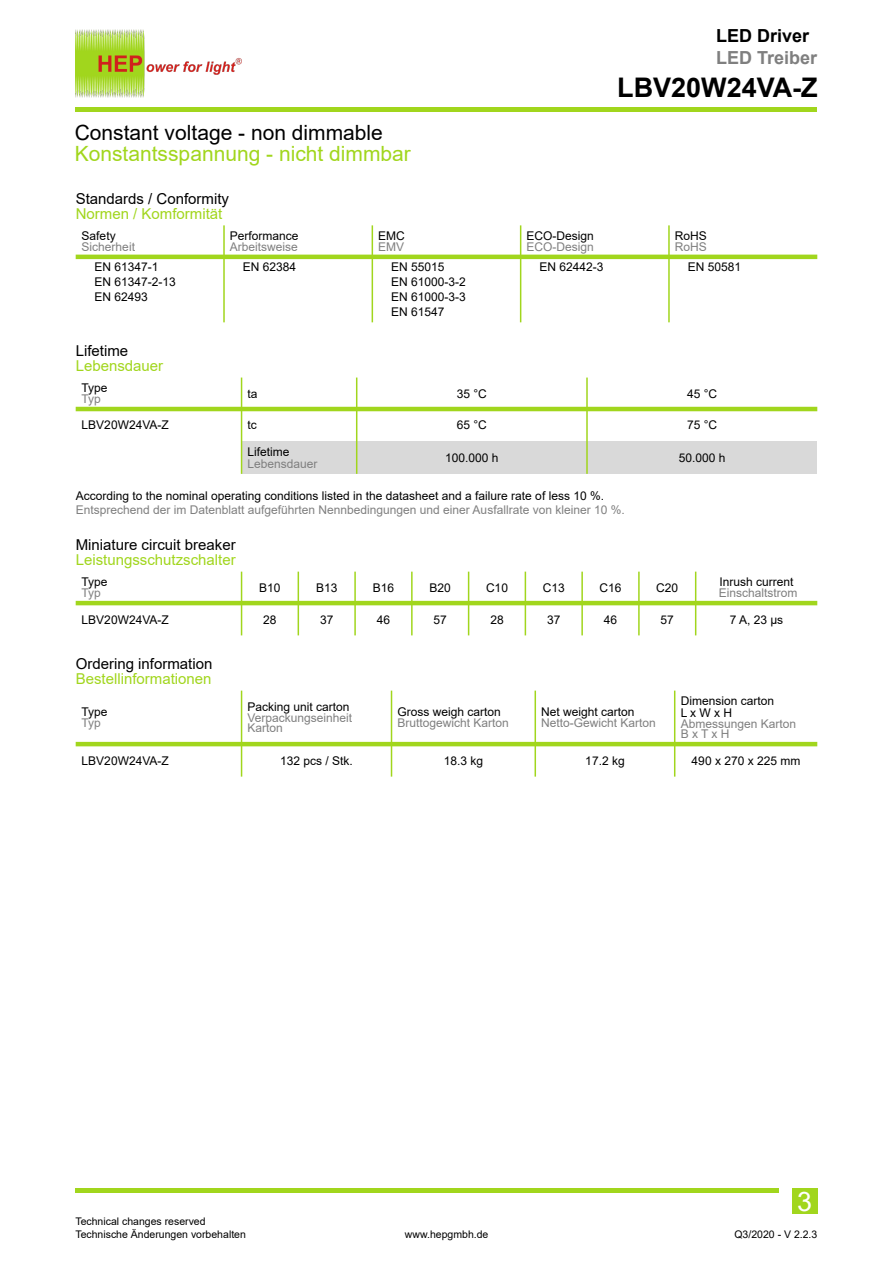
<style>
.page{position:relative;width:893px;height:1263px;background:#fff}
.page>*{position:absolute;margin:0;border:0;box-sizing:border-box;transform-origin:0 0}
.t1{font:700 27px "Arial";color:#000}
.t2{font:26.85px "Arial";color:#fff}
.t3{font:21px "Arial";color:#a1d61d}
.t4{font:21px "Arial";color:#000}
.t5{font:700 18px "Arial";color:#7f7f7f}
.t6{font:700 18px "Arial";color:#000}
.t7{font:15px "Arial";color:#a1d61d}
.t8{font:15px "Arial";color:#000}
.t9{font:12px/15px "Arial";color:#000}
.t10{font:12px/10.5px "Arial";color:#7f7f7f}
.t11{font:10.5px/12.6px "Arial";color:#000}
</style>
<div class="page">
<div style="left:792px;top:1189px;width:25px;height:25px;background:#a1d61d"></div>
<hr style="left:76px;top:108px;width:741px;height:4px;background:#a1d61d">
<hr style="left:76px;top:1189px;width:703px;height:4px;background:#a1d61d">
<img style="left:76px;top:30px;width:165px;height:67px">
<hr style="left:223px;top:225px;width:2px;height:97px;background:#a1d61d">
<hr style="left:372px;top:225px;width:1px;height:97px;background:#a1d61d">
<hr style="left:520px;top:225px;width:1px;height:97px;background:#a1d61d">
<hr style="left:668px;top:225px;width:2px;height:97px;background:#a1d61d">
<hr style="left:76px;top:255px;width:741px;height:4px;background:#a1d61d">
<hr style="left:241px;top:572px;width:1px;height:63px;background:#a1d61d">
<hr style="left:298px;top:572px;width:1px;height:63px;background:#a1d61d">
<hr style="left:354px;top:572px;width:2px;height:63px;background:#a1d61d">
<hr style="left:411px;top:572px;width:2px;height:63px;background:#a1d61d">
<hr style="left:468px;top:572px;width:1px;height:63px;background:#a1d61d">
<hr style="left:525px;top:572px;width:1px;height:63px;background:#a1d61d">
<hr style="left:581px;top:572px;width:2px;height:63px;background:#a1d61d">
<hr style="left:638px;top:572px;width:2px;height:63px;background:#a1d61d">
<hr style="left:695px;top:572px;width:1px;height:63px;background:#a1d61d">
<hr style="left:76px;top:601px;width:741px;height:4px;background:#a1d61d">
<hr style="left:241px;top:691px;width:1px;height:86px;background:#a1d61d">
<hr style="left:391px;top:691px;width:1px;height:86px;background:#a1d61d">
<hr style="left:534px;top:691px;width:2px;height:86px;background:#a1d61d">
<hr style="left:674px;top:691px;width:1px;height:86px;background:#a1d61d">
<hr style="left:76px;top:742px;width:741px;height:4px;background:#a1d61d">
<div style="left:242px;top:441px;width:575px;height:33px;background:#d9d9d9"></div>
<hr style="left:241px;top:378px;width:1px;height:96px;background:#a1d61d">
<hr style="left:356px;top:378px;width:1px;height:96px;background:#a1d61d">
<hr style="left:586px;top:378px;width:2px;height:96px;background:#a1d61d">
<hr style="left:76px;top:407px;width:741px;height:4px;background:#a1d61d">
<h3 class="t4" style="left:75px;top:124px;width:310px">Constant voltage - non dimmable</h3>
<h3 class="t3" style="left:75px;top:145px;width:338px">Konstantsspannung - nicht dimmbar</h3>
<p class="t8" style="left:76px;top:193px;width:155px">Standards / Conformity</p>
<p class="t7" style="left:76px;top:208px;width:148px">Normen / Komformität</p>
<p class="t9" style="left:82px;top:230px;width:36px">Safety</p>
<p class="t10" style="left:82px;top:242px;width:55px">Sicherheit</p>
<p class="t9" style="left:230px;top:230px;width:70px">Performance</p>
<p class="t10" style="left:230px;top:242px;width:70px">Arbeitsweise</p>
<p class="t9" style="left:378px;top:230px;width:28px">EMC</p>
<p class="t10" style="left:378px;top:242px;width:28px">EMV</p>
<h3 class="t6" style="left:716px;top:29px;width:95px">LED Driver</h3>
<h3 class="t5" style="left:716px;top:51px;width:103px">LED Treiber</h3>
<h1 class="t1" style="left:617px;top:77px;width:202px">LBV20W24VA-Z</h1>
<p class="t9" style="left:527px;top:230px;width:69px">ECO-Design</p>
<p class="t10" style="left:527px;top:242px;width:69px">ECO-Design</p>
<p class="t9" style="left:675px;top:230px;width:34px">RoHS</p>
<p class="t10" style="left:675px;top:242px;width:34px">RoHS</p>
<p class="t9" style="left:94px;top:261px;width:83px">EN 61347-1<br>EN 61347-2-13<br>EN 62493</p>
<p class="t9" style="left:243px;top:261px;width:55px">EN 62384</p>
<p class="t9" style="left:391px;top:261px;width:76px">EN 55015<br>EN 61000-3-2<br>EN 61000-3-3<br>EN 61547</p>
<p class="t9" style="left:539px;top:261px;width:66px">EN 62442-3</p>
<p class="t9" style="left:688px;top:261px;width:55px">EN 50581</p>
<p class="t8" style="left:76px;top:345px;width:54px">Lifetime</p>
<p class="t7" style="left:76px;top:360px;width:89px">Lebensdauer</p>
<p class="t9" style="left:82px;top:382px;width:28px">Type</p>
<p class="t10" style="left:82px;top:394px;width:21px">Typ</p>
<p class="t9" style="left:247px;top:387px;width:12px">ta</p>
<p class="t9" style="left:457px;top:387px;width:32px">35 °C</p>
<p class="t9" style="left:687px;top:387px;width:32px">45 °C</p>
<p class="t9" style="left:82px;top:419px;width:89px">LBV20W24VA-Z</p>
<p class="t9" style="left:247px;top:419px;width:11px">tc</p>
<p class="t9" style="left:457px;top:419px;width:32px">65 °C</p>
<p class="t9" style="left:687px;top:419px;width:32px">75 °C</p>
<p class="t9" style="left:247px;top:445px;width:44px">Lifetime</p>
<p class="t10" style="left:247px;top:459px;width:72px">Lebensdauer</p>
<p class="t9" style="left:445px;top:451px;width:55px">100.000 h</p>
<p class="t9" style="left:679px;top:451px;width:48px">50.000 h</p>
<p class="t9" style="left:76px;top:489px;width:530px">According to the nominal operating conditions listed in the datasheet and a failure rate of less 10 %.</p>
<p class="t10" style="left:76px;top:505px;width:550px">Entsprechend der im Datenblatt aufgeführten Nennbedingungen und einer Ausfallrate von kleiner 10 %.</p>
<p class="t8" style="left:76px;top:539px;width:162px">Miniature circuit breaker</p>
<p class="t7" style="left:76px;top:554px;width:162px">Leistungsschutzschalter</p>
<p class="t9" style="left:82px;top:576px;width:28px">Type</p>
<p class="t10" style="left:82px;top:588px;width:21px">Typ</p>
<p class="t9" style="left:259px;top:581px;width:23px">B10</p>
<p class="t9" style="left:316px;top:581px;width:23px">B13</p>
<p class="t9" style="left:373px;top:581px;width:23px">B16</p>
<p class="t9" style="left:430px;top:581px;width:23px">B20</p>
<p class="t9" style="left:486px;top:581px;width:24px">C10</p>
<p class="t9" style="left:543px;top:581px;width:24px">C13</p>
<p class="t9" style="left:599px;top:581px;width:24px">C16</p>
<p class="t9" style="left:656px;top:581px;width:24px">C20</p>
<p class="t9" style="left:719px;top:576px;width:76px">Inrush current</p>
<p class="t10" style="left:719px;top:588px;width:80px">Einschaltstrom</p>
<p class="t9" style="left:82px;top:613px;width:89px">LBV20W24VA-Z</p>
<p class="t9" style="left:263px;top:613px;width:15px">28</p>
<p class="t9" style="left:320px;top:613px;width:15px">37</p>
<p class="t9" style="left:377px;top:613px;width:15px">46</p>
<p class="t9" style="left:434px;top:613px;width:15px">57</p>
<p class="t9" style="left:490px;top:613px;width:15px">28</p>
<p class="t9" style="left:547px;top:613px;width:15px">37</p>
<p class="t9" style="left:604px;top:613px;width:15px">46</p>
<p class="t9" style="left:661px;top:613px;width:15px">57</p>
<p class="t9" style="left:730px;top:613px;width:55px">7 A, 23 μs</p>
<p class="t8" style="left:76px;top:658px;width:138px">Ordering information</p>
<p class="t7" style="left:76px;top:673px;width:137px">Bestellinformationen</p>
<p class="t9" style="left:82px;top:706px;width:28px">Type</p>
<p class="t10" style="left:82px;top:718px;width:21px">Typ</p>
<p class="t9" style="left:681px;top:696px;width:95px;line-height:12px">Dimension carton<br>LxWxH</p>
<p class="t10" style="left:681px;top:719px;width:117px">Abmessungen Karton<br>BxTxH</p>
<p class="t9" style="left:247px;top:700px;width:104px">Packing unit carton</p>
<p class="t10" style="left:247px;top:713px;width:106px">Verpackungseinheit<br>Karton</p>
<p class="t9" style="left:397px;top:706px;width:105px">Gross weigh carton</p>
<p class="t9" style="left:541px;top:706px;width:95px">Net weight carton</p>
<p class="t10" style="left:541px;top:718px;width:116px">Netto-Gewicht Karton</p>
<p class="t10" style="left:397px;top:718px;width:113px">Bruttogewicht Karton</p>
<p class="t9" style="left:82px;top:754px;width:89px">LBV20W24VA-Z</p>
<p class="t9" style="left:280px;top:754px;width:74px">132 pcs / Stk.</p>
<p class="t9" style="left:444px;top:754px;width:41px">18.3 kg</p>
<p class="t9" style="left:585px;top:754px;width:41px">17.2 kg</p>
<p class="t9" style="left:692px;top:754px;width:110px">490 x 270 x 225 mm</p>
<p class="t11" style="left:75px;top:1216px;width:172px">Technical changes reserved<br>Technische Änderungen vorbehalten</p>
<p class="t11" style="left:405px;top:1229px;width:85px">www.hepgmbh.de</p>
<h2 class="t2" style="left:797px;top:1191px;width:16px">3</h2>
<p class="t11" style="left:734px;top:1229px;width:84px">Q3/2020 - V 2.2.3</p>
</div>
